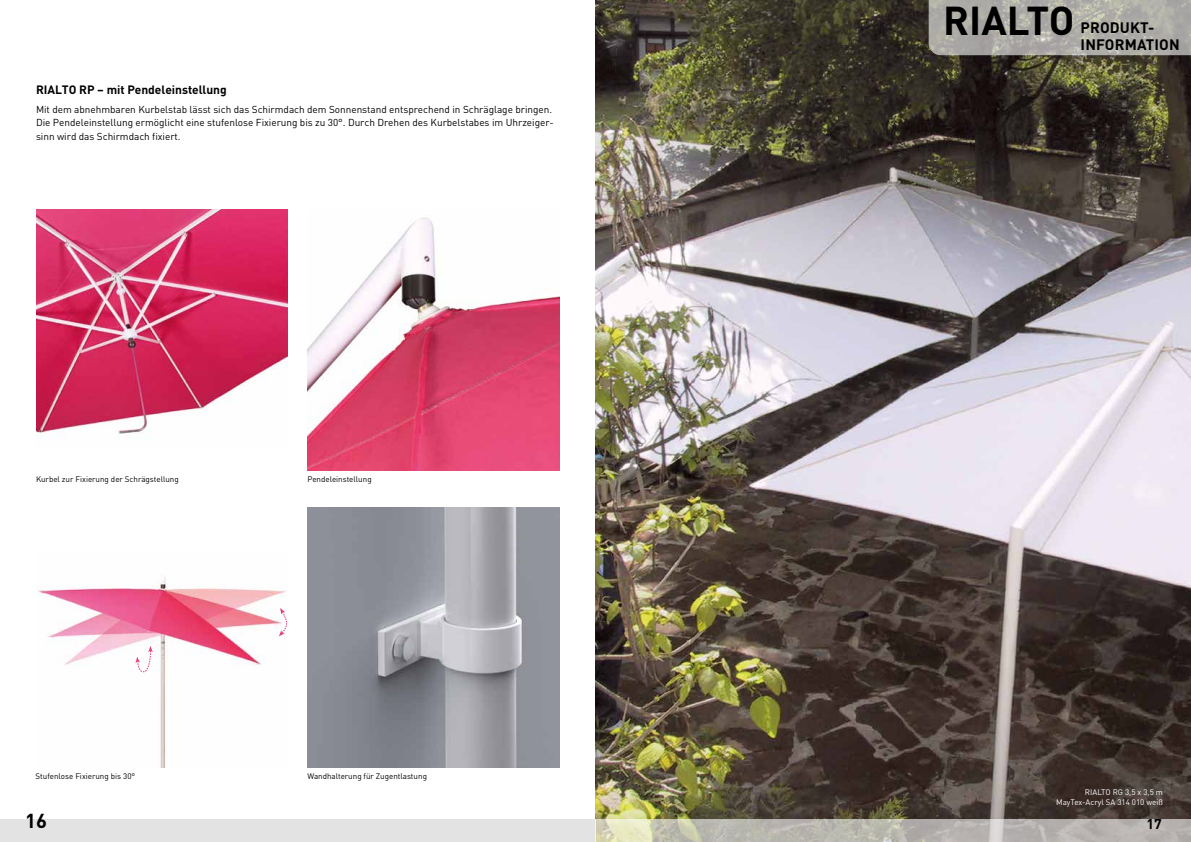
<style>
.page{position:relative;width:1191px;height:842px;background:#fff}
.page>*{position:absolute;margin:0;border:0;box-sizing:border-box;transform-origin:0 0}
.t1{font:700 39.8px "DINOT";color:#000}
.t2{font:700 20px "DINOT";color:#000}
.t3{font:700 15px/17px "DINOT";letter-spacing:.01em;color:#000}
.t4{font:700 14px "DINOT";color:#000}
.t5{font:700 12px "DINOT";letter-spacing:-.005em;color:#000}
.t6{font:10px/13px "DINOT";letter-spacing:-.005em;color:#000}
.t7{font:8px "DINOT";color:#000}
.t8{font:8px/10px "DINOT";color:#fff;text-align:right}
</style>
<div class="page">
<img style="left:595px;top:0;width:596px;height:819px">
<img style="left:307px;top:507px;width:252px;height:261px">
<img style="left:38px;top:577px;width:248px;height:191px">
<svg style="left:279px;top:608px;width:9px;height:28px"></svg>
<svg style="left:135px;top:646px;width:18px;height:26px"></svg>
<img style="left:307px;top:218px;width:252px;height:252px">
<img style="left:36px;top:210px;width:252px;height:228px">
<svg style="left:928px;top:0;width:263px;height:55px;background:#aeaca7"></svg>
<div style="left:0;top:819px;width:595px;height:23px;background:#e3e3e3"></div>
<svg style="left:595px;top:819px;width:596px;height:23px;background:#bdbab1"></svg>
<p class="t5" style="left:36px;top:81px;width:192px">RIALTO RP – mit Pendeleinstellung</p>
<p class="t6" style="left:36px;top:102px;width:519px">Mit dem abnehmbaren Kurbelstab lässt sich das Schirmdach dem Sonnenstand entsprechend in Schräglage bringen.<br>Die Pendeleinstellung ermöglicht eine stufenlose Fixierung bis zu 30°. Durch Drehen des Kurbelstabes im Uhrzeiger-</p>
<p class="t6" style="left:36px;top:129px;width:146px">sinn wird das Schirmdach fixiert.</p>
<p class="t7" style="left:36px;top:473px;width:144px">Kurbel zur Fixierung der Schrägstellung</p>
<p class="t7" style="left:307px;top:473px;width:66px">Pendeleinstellung</p>
<p class="t7" style="left:36px;top:770px;width:101px">Stufenlose Fixierung bis 30°</p>
<p class="t7" style="left:307px;top:770px;width:121px">Wandhalterung für Zugentlastung</p>
<h1 class="t1" style="left:943px;top:-11px;width:133px">RIALTO</h1>
<h3 class="t3" style="left:1080px;top:18px;width:101px">PRODUKT-<br>INFORMATION</h3>
<p class="t8" style="left:1056px;top:787px;width:108px">RIALTO RG 3,5 x 3,5 m<br>MayTex-Acryl SA 314 010 weiß</p>
<h2 class="t2" style="left:25px;top:805px;width:23px">16</h2>
<h3 class="t4" style="left:1146px;top:813px;width:17px">17</h3>
</div>
